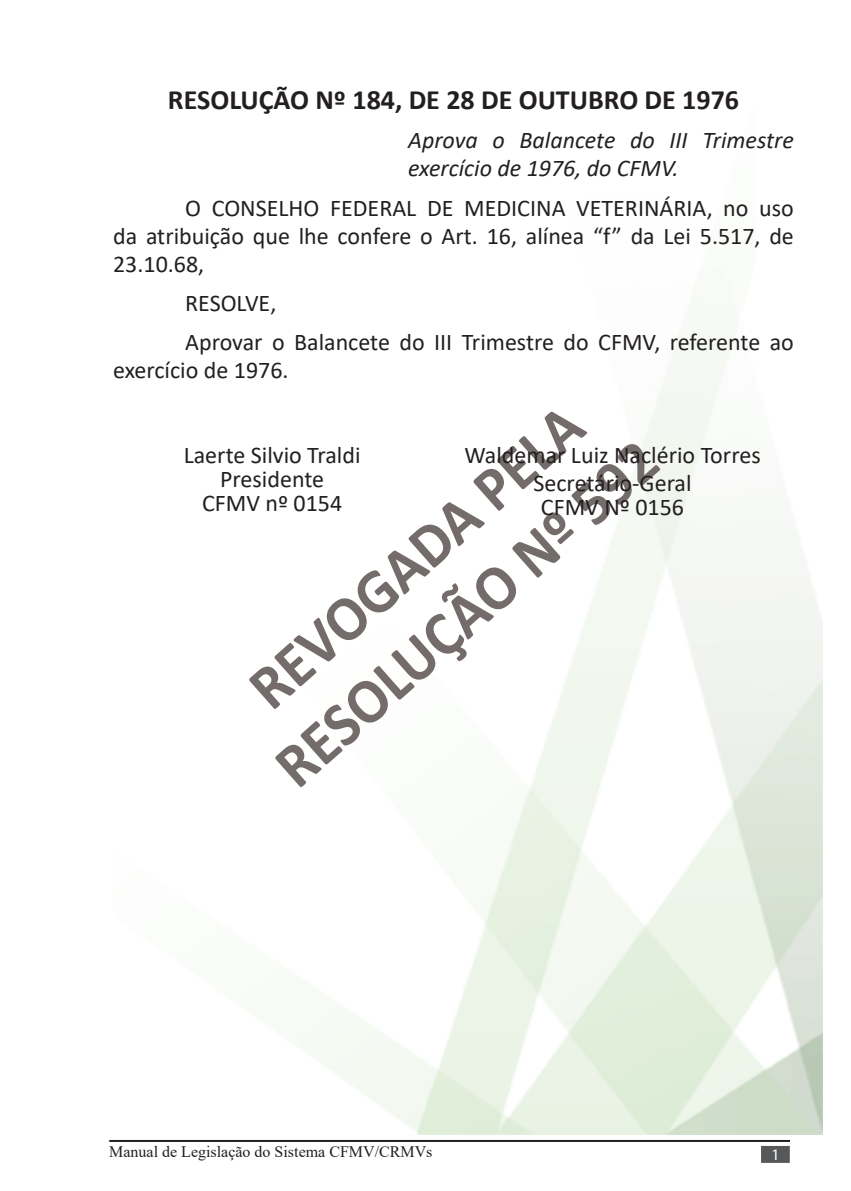
<style>
.page{position:relative;width:851px;height:1191px;background:#fff}
.page>*{position:absolute;margin:0;border:0;box-sizing:border-box;transform-origin:0 0}
.t1{font:700 63.2px "Calibri";color:#746c6a;scale:.95 1}
.t2{font:700 28px "Calibri";color:#231f20}
.t3{font:24px/28px "Calibri";color:#231f20;text-align:justify}
.t4{font:italic 24px/28px "Calibri";color:#231f20}
.t5{font:16px "Times New Roman";color:#231f20}
.Apresentação{font:16px "Myriad Pro";color:#fff}
</style>
<div class="page">
<hr style="left:109px;top:1140px;width:680px;height:2px;background:#231f20">
<div style="left:761px;top:1146px;width:28px;height:16px;background:#57585a"></div>
<p class="t2" style="left:168px;top:80px;width:572px">RESOLUÇÃO Nº 184, DE 28 DE OUTUBRO DE 1976</p>
<p class="t4" style="left:408px;top:125px;width:387px">Aprova o Balancete do III Trimestre exercício de 1976, do CFMV.</p>
<p class="t3" style="left:113px;top:193px;width:682px;text-indent:72px">O CONSELHO FEDERAL DE MEDICINA VETERINÁRIA, no uso da atribuição que lhe confere o Art. 16, alínea “f” da Lei 5.517, de 23.10.68,</p>
<p class="t3" style="left:185px;top:288px;width:93px">RESOLVE,</p>
<p class="t3" style="left:113px;top:328px;width:682px;text-indent:72px">Aprovar o Balancete do III Trimestre do CFMV, referente ao exercício de 1976.</p>
<p class="t1" style="left:229px;top:664px;width:446px;rotate:-42deg">REVOGADA PELA</p>
<p class="t1" style="left:255px;top:743px;width:514px;rotate:-42deg">RESOLUÇÃO Nº 592</p>
<p class="t3" style="left:464px;top:440px;width:298px;text-align:center">Waldemar Luiz Naclério Torres<br>Secretário-Geral</p>
<p class="t3" style="left:541px;top:492px;width:145px">CFMV Nº 0156</p>
<p class="t3" style="left:184px;top:440px;width:178px">Laerte Silvio Traldi</p>
<p class="t3" style="left:220px;top:464px;width:105px">Presidente</p>
<p class="t3" style="left:202px;top:488px;width:142px">CFMV nº 0154</p>
<p class="t5" style="left:109px;top:1140px;width:325px">Manual de Legislação do Sistema CFMV/CRMVs</p>
<p class="Apresentação" style="left:771px;top:1145px;width:10px">1</p>
</div>
